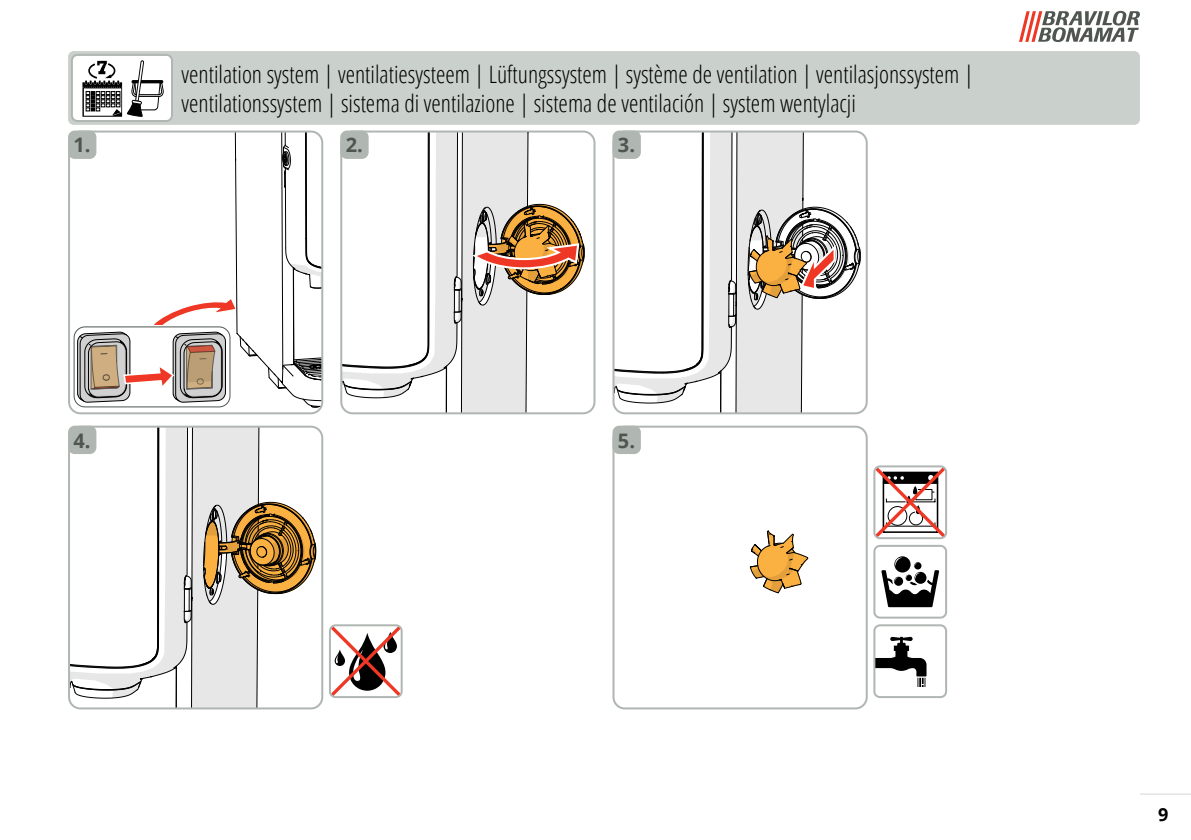
<style>
.page{position:relative;width:1191px;height:840px;background:#fff}
.page>*{position:absolute;margin:0;border:0;box-sizing:border-box;transform-origin:0 0}
.header_text_20_inspr{font:300 condensed 24px/28.8px "Open Sans";color:#000}
.nummering_plaatjes{font:700 20px "Open Sans";color:#4f5650}
.t1{font:700 18px "Open Sans";color:#000}
</style>
<div class="page">
<hr style="left:1140px;top:793px;width:51px;height:1px;background:#d4d8d5">
<svg style="left:1019px;top:11px;width:121px;height:31px"></svg>
<svg style="left:615px;top:133px;width:247px;height:280px"></svg>
<div style="left:612px;top:130px;width:255px;height:284px;border:2px solid #b0b6b2;border-radius:11px"></div>
<div style="left:68px;top:130px;width:255px;height:284px;border:2px solid #b0b6b2;border-radius:11px"></div>
<svg style="left:343px;top:133px;width:247px;height:280px"></svg>
<div style="left:340px;top:130px;width:255px;height:284px;border:2px solid #b0b6b2;border-radius:11px"></div>
<svg style="left:69px;top:428px;width:248px;height:280px"></svg>
<div style="left:68px;top:425px;width:255px;height:284px;border:2px solid #b0b6b2;border-radius:11px"></div>
<svg style="left:749px;top:530px;width:59px;height:63px"></svg>
<div style="left:612px;top:425px;width:255px;height:284px;border:2px solid #b0b6b2;border-radius:11px"></div>
<svg style="left:881px;top:557px;width:58px;height:50px"></svg>
<div style="left:873px;top:544px;width:74px;height:74px;border:2px solid #b0b6b2;border-radius:6px"></div>
<svg style="left:876px;top:468px;width:68px;height:68px"></svg>
<div style="left:873px;top:465px;width:74px;height:74px;border:2px solid #b0b6b2;border-radius:6px"></div>
<svg style="left:876px;top:636px;width:50px;height:50px"></svg>
<div style="left:873px;top:624px;width:74px;height:73px;border:2px solid #b0b6b2;border-radius:6px"></div>
<svg style="left:330px;top:627px;width:72px;height:69px"></svg>
<div style="left:329px;top:624px;width:74px;height:73px;border:2px solid #b0b6b2;border-radius:6px"></div>
<div style="left:69px;top:131px;width:26px;height:27px;background:#b0b6b2;border-radius:6px"></div>
<div style="left:68px;top:130px;width:28px;height:29px;border:2px solid #b0b6b2;border-radius:6px"></div>
<div style="left:341px;top:131px;width:27px;height:27px;background:#b0b6b2;border-radius:6px"></div>
<div style="left:340px;top:130px;width:29px;height:29px;border:2px solid #b0b6b2;border-radius:6px"></div>
<div style="left:613px;top:131px;width:27px;height:27px;background:#b0b6b2;border-radius:6px"></div>
<div style="left:612px;top:130px;width:29px;height:29px;border:2px solid #b0b6b2;border-radius:6px"></div>
<div style="left:69px;top:426px;width:26px;height:27px;background:#b0b6b2;border-radius:6px"></div>
<div style="left:68px;top:425px;width:28px;height:29px;border:2px solid #b0b6b2;border-radius:6px"></div>
<div style="left:613px;top:426px;width:27px;height:27px;background:#b0b6b2;border-radius:6px"></div>
<div style="left:612px;top:425px;width:29px;height:29px;border:2px solid #b0b6b2;border-radius:6px"></div>
<div style="left:68px;top:51px;width:1072px;height:74px;background:#cad0cc;border-radius:6px"></div>
<div style="left:72px;top:55px;width:100px;height:66px;background:#fff;border-radius:6px"></div>
<svg style="left:82px;top:61px;width:82px;height:56px"></svg>
<div style="left:71px;top:54px;width:102px;height:68px;border:2px solid #b0b6b2;border-radius:6px"></div>
<svg style="left:77px;top:131px;width:247px;height:281px"></svg>
<p class="header_text_20_inspr" style="left:181px;top:59px;width:793px">ventilation system | ventilatiesysteem | Lüftungssystem | système de ventilation | ventilasjonssystem | ventilationssystem | sistema di ventilazione | sistema de ventilación | system wentylacji</p>
<p class="nummering_plaatjes" style="left:73px;top:131px;width:19px">1.</p>
<p class="nummering_plaatjes" style="left:346px;top:131px;width:19px">2.</p>
<p class="nummering_plaatjes" style="left:618px;top:131px;width:19px">3.</p>
<p class="nummering_plaatjes" style="left:73px;top:426px;width:19px">4.</p>
<p class="nummering_plaatjes" style="left:618px;top:426px;width:19px">5.</p>
<p class="t1" style="left:1158px;top:801px;width:12px">9</p>
</div>
